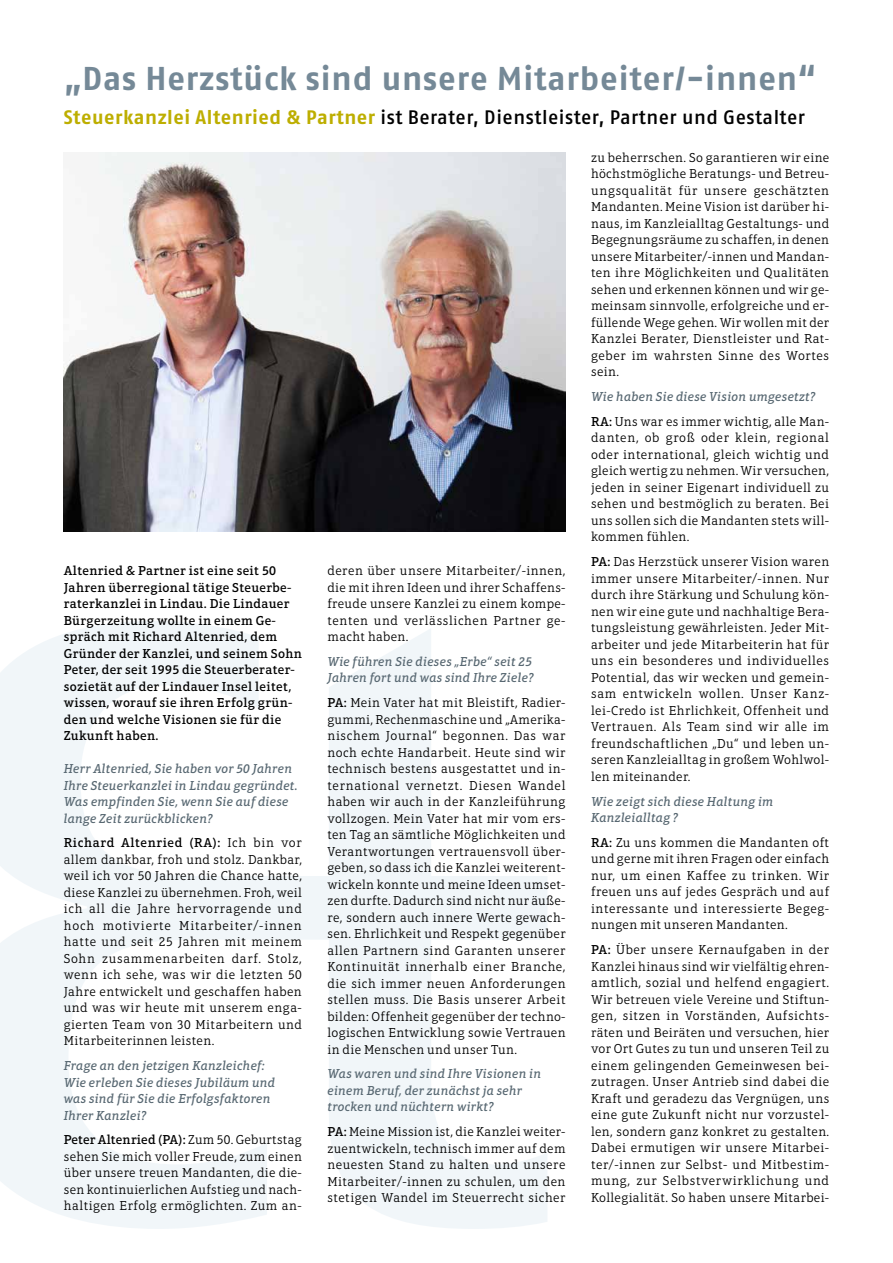
<style>
.page{position:relative;width:893px;height:1263px;background:#fff}
.page>*{position:absolute;margin:0;border:0;box-sizing:border-box;transform-origin:0 0}
.t1{font:700 33px "Fago No";letter-spacing:.025em;color:#758997}
.t2{font:500 19.5px "Fago No";letter-spacing:.025em;color:#000}
.t3{font:300 13.2px/16.5px "Aptifer Slab LT Pro";letter-spacing:.025em;color:#000;text-align:justify}
.t4{font:italic 500 13.2px/16.5px "Aptifer Slab LT Pro";letter-spacing:.02em;color:#586872}
.t5{font:500 13.2px/16.5px "Aptifer Slab LT Pro";letter-spacing:.025em;color:#000}
.s1{font-size:34.5px}
.s2{font-weight:700;color:#bdae00}
.s3{font-weight:500}
.s4{font-style:normal;color:#000}
.s5{font-weight:300;font-style:normal;color:#000}
</style>
<div class="page">
<svg style="left:0;top:621px;width:547px;height:608px"></svg>
<img style="left:64px;top:152px;width:502px;height:379px">
<h1 class="t1" style="left:64px;top:59px;width:754px">„Das Herzstück sind unsere Mitarbeiter/-innen<span class="s1">“</span></h1>
<h2 class="t2" style="left:64px;top:106px;width:743px"><span class="s2">Steuerkanzlei Altenried &amp; Partner</span> ist Berater, Dienstleister, Partner und Gestalter</h2>
<p class="t5" style="left:64px;top:562px;width:240px">Altenried &amp; Partner ist eine seit 50<br>Jahren überregional tätige Steuerbe&shy;raterkanzlei in Lindau. Die Lindauer Bürgerzeitung wollte in einem Ge&shy;spräch mit Richard Altenried, dem Gründer der Kanzlei, und seinem Sohn Peter, der seit 1995 die Steuerberater&shy;sozietät auf der Lindauer Insel leitet, wissen, worauf sie ihren Erfolg grün&shy;den und welche Visionen sie für die Zukunft haben.</p>
<p class="t4" style="left:64px;top:760px;width:236px">Herr Altenried, Sie haben vor 50 Jahren Ihre Steuerkanzlei in Lindau gegründet.<br>Was empfinden Sie, wenn Sie auf diese lange Zeit zurückblicken?</p>
<p class="t3" style="left:64px;top:835px;width:240px"><span class="s3">Richard Altenried (RA):</span> Ich bin vor allem dankbar, froh und stolz. Dankbar, weil ich vor 50 Jahren die Chance hatte, diese Kanzlei zu übernehmen. Froh, weil ich all die Jahre hervorragende und hoch motivierte Mitarbeiter/-innen hatte und seit 25 Jahren mit meinem Sohn zusammenarbeiten darf. Stolz, wenn ich sehe, was wir die letzten 50<br>Jahre entwickelt und geschaffen haben und was wir heute mit unserem enga&shy;gierten Team von 30 Mitarbeitern und Mitarbeiterinnen leisten.</p>
<p class="t4" style="left:64px;top:1057px;width:213px">Frage an den jetzigen Kanzleichef:<br>Wie erleben Sie dieses Jubiläum und was sind für Sie die Erfolgsfaktoren<br>Ihrer Kanzlei?</p>
<p class="t3" style="left:64px;top:1132px;width:240px"><span class="s3">Peter Altenried (PA):</span> Zum 50. Geburtstag sehen Sie mich voller Freude, zum einen über unsere treuen Mandanten, die die&shy;sen kontinuierlichen Aufstieg und nach&shy;haltigen Erfolg ermöglichten. Zum an-</p>
<p class="t3" style="left:327px;top:562px;width:240px">deren über unsere Mitarbeiter/-innen, die mit ihren Ideen und ihrer Schaffens&shy;freude unsere Kanzlei zu einem kompe&shy;tenten und verlässlichen Partner ge&shy;macht haben.</p>
<p class="t4" style="left:327px;top:653px;width:208px">Wie führen Sie dieses „Erbe“ seit 25<br>Jahren fort und was sind Ihre Ziele?</p>
<p class="t3" style="left:327px;top:694px;width:240px"><span class="s3">PA:</span> Mein Vater hat mit Bleistift, Radier&shy;gummi, Rechenmaschine und „Amerika&shy;nischem Journal“ begonnen. Das war noch echte Handarbeit. Heute sind wir technisch bestens ausgestattet und in&shy;ternational vernetzt. Diesen Wandel haben wir auch in der Kanzleiführung vollzogen. Mein Vater hat mir vom ers&shy;ten Tag an sämtliche Möglichkeiten und Verantwortungen vertrauensvoll über&shy;geben, so dass ich die Kanzlei weiterent&shy;wickeln konnte und meine Ideen umset&shy;zen durfte. Dadurch sind nicht nur äuße&shy;re, sondern auch innere Werte gewach&shy;sen. Ehrlichkeit und Respekt gegenüber allen Partnern sind Garanten unserer Kontinuität innerhalb einer Branche, die sich immer neuen Anforderungen stellen muss. Die Basis unserer Arbeit bilden: Offenheit gegenüber der techno&shy;logischen Entwicklung sowie Vertrauen in die Menschen und unser Tun.</p>
<p class="t4" style="left:327px;top:1065px;width:215px">Was waren und sind Ihre Visionen in einem Beruf, der zunächst ja sehr trocken und nüchtern wirkt?</p>
<p class="t3" style="left:327px;top:1123px;width:240px"><span class="s3">PA:</span> Meine Mission ist, die Kanzlei weiter&shy;zuentwickeln, technisch immer auf dem neuesten Stand zu halten und unsere Mitarbeiter/-innen zu schulen, um den stetigen Wandel im Steuerrecht sicher</p>
<p class="t3" style="left:591px;top:149px;width:240px">zu beherrschen. So garantieren wir eine höchstmögliche Beratungs- und Betreu&shy;ungsqualität für unsere geschätzten Mandanten. Meine Vision ist darüber hi&shy;naus, im Kanzleialltag Gestaltungs- und Begegnungsräume zu schaffen, in denen unsere Mitarbeiter/-innen und Mandan&shy;ten ihre Möglichkeiten und Qualitäten sehen und erkennen können und wir ge&shy;meinsam sinnvolle, erfolgreiche und er&shy;füllende Wege gehen. Wir wollen mit der Kanzlei Berater, Dienstleister und Rat&shy;geber im wahrsten Sinne des Wortes sein.</p>
<p class="t4" style="left:591px;top:384px;width:240px;line-height:24.8px">Wie haben Sie diese Vision umgesetzt?<br><span class="s4">RA:</span> <span class="s5">Uns war es immer wichtig, alle Man-</span></p>
<p class="t3" style="left:591px;top:430px;width:240px">danten, ob groß oder klein, regional oder international, gleich wichtig und gleich wertig zu nehmen. Wir versuchen, jeden in seiner Eigenart individuell zu sehen und bestmöglich zu beraten. Bei uns sollen sich die Mandanten stets will&shy;kommen fühlen.</p>
<p class="t3" style="left:591px;top:553px;width:240px"><span class="s3">PA:</span> Das Herzstück unserer Vision waren immer unsere Mitarbeiter/-innen. Nur durch ihre Stärkung und Schulung kön&shy;nen wir eine gute und nachhaltige Bera&shy;tungsleistung gewährleisten. Jeder Mit&shy;arbeiter und jede Mitarbeiterin hat für uns ein besonderes und individuelles Potential, das wir wecken und gemein&shy;sam entwickeln wollen. Unser Kanz&shy;lei-Credo ist Ehrlichkeit, Offenheit und Vertrauen. Als Team sind wir alle im freundschaftlichen „Du“ und leben un&shy;seren Kanzleialltag in großem Wohlwol&shy;len miteinander.</p>
<p class="t4" style="left:591px;top:793px;width:184px">Wie zeigt sich diese Haltung im<br>Kanzleialltag ?</p>
<p class="t3" style="left:591px;top:834px;width:240px"><span class="s3">RA:</span> Zu uns kommen die Mandanten oft und gerne mit ihren Fragen oder einfach nur, um einen Kaffee zu trinken. Wir freuen uns auf jedes Gespräch und auf interessante und interessierte Begeg&shy;nungen mit unseren Mandanten.</p>
<p class="t3" style="left:591px;top:941px;width:240px"><span class="s3">PA:</span> Über unsere Kernaufgaben in der Kanzlei hinaus sind wir vielfältig ehren&shy;amtlich, sozial und helfend engagiert.<br>Wir betreuen viele Vereine und Stiftun&shy;gen, sitzen in Vorständen, Aufsichts&shy;räten und Beiräten und versuchen, hier vor Ort Gutes zu tun und unseren Teil zu einem gelingenden Gemeinwesen bei&shy;zutragen. Unser Antrieb sind dabei die Kraft und geradezu das Vergnügen, uns eine gute Zukunft nicht nur vorzustel&shy;len, sondern ganz konkret zu gestalten.<br>Dabei ermutigen wir unsere Mitarbei&shy;ter/-innen zur Selbst- und Mitbestim&shy;mung, zur Selbstverwirklichung und Kollegialität. So haben unsere Mitarbei-</p>
</div>
